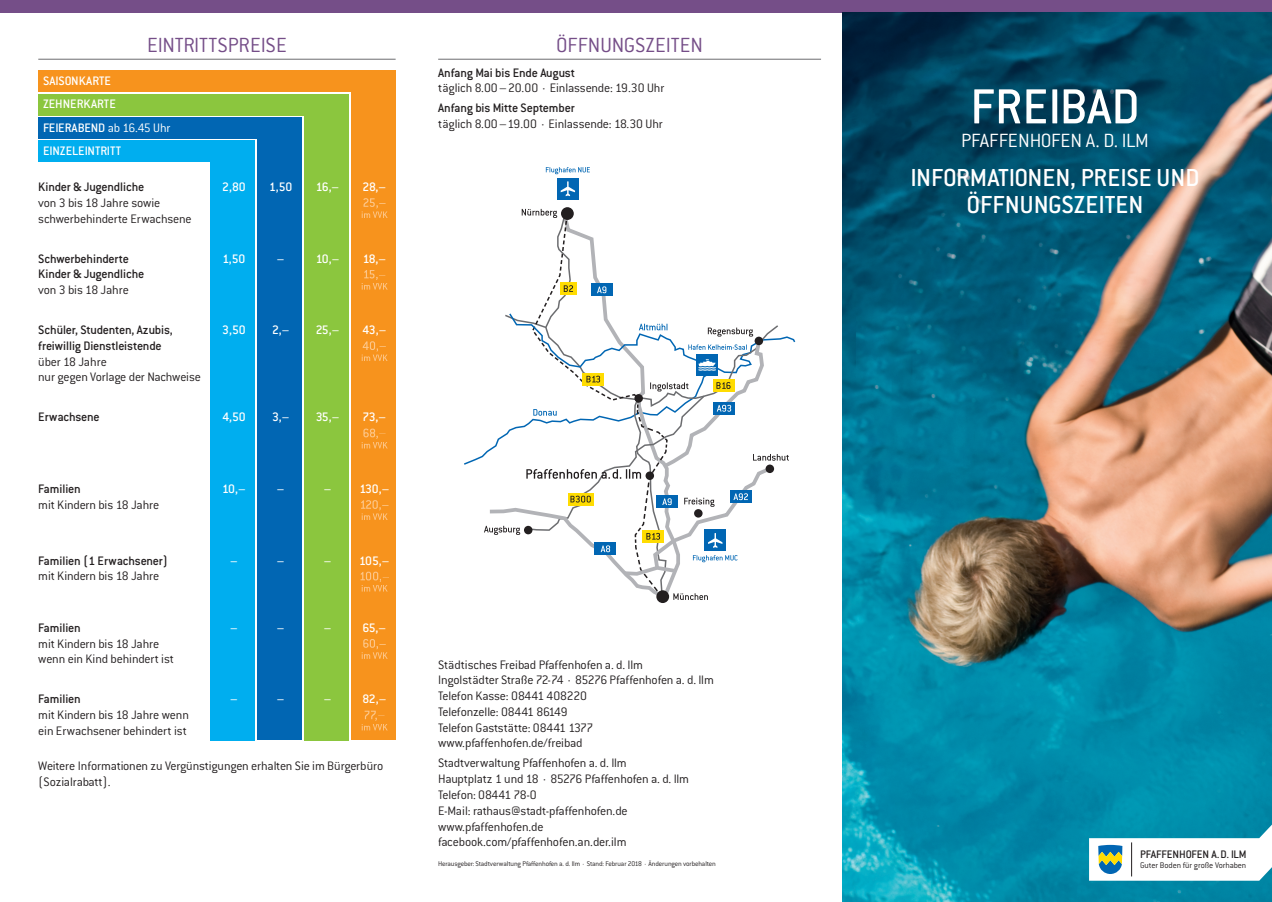
<style>
.page{position:relative;width:1272px;height:902px;background:#fff}
.page>*{position:absolute;margin:0;border:0;box-sizing:border-box;transform-origin:0 0}
.t1{font:500 54px "Conduit ITC Std";color:#fff}
.t2{font:500 27px/27px "Conduit ITC Std";color:#fff;text-align:center}
.t3{font:300 22.5px "Conduit ITC Std";color:#754e88}
.t4{font:300 21px "Conduit ITC Std";letter-spacing:-.015em;color:#fff}
.t5{font:300 13.5px/15.8px "Conduit ITC Std";letter-spacing:-.015em;color:#231f20}
.t6{font:500 13.5px "Conduit ITC Std";letter-spacing:-.015em;color:#231f20}
.t7{font:500 13.5px/23.4px "Conduit ITC Std";letter-spacing:-.005em;color:#fff}
.t8{font:500 12px "Conduit ITC Std";letter-spacing:-.015em;color:#231f20}
.t9{font:300 9px "Conduit ITC Std";letter-spacing:-.01em;color:#231f20}
.t10{font:300 7.5px "Conduit ITC Std";letter-spacing:-.015em;color:#231f20}
.s1{font-weight:300}
</style>
<div class="page">
<div style="left:38px;top:71px;width:357px;height:21px;background:#f7931d"></div>
<div style="left:38px;top:94px;width:311px;height:21px;background:#8bc63e"></div>
<div style="left:38px;top:117px;width:264px;height:22px;background:#0166b3"></div>
<div style="left:38px;top:141px;width:217px;height:21px;background:#00aeef"></div>
<div style="left:351px;top:71px;width:44px;height:669px;background:#f7931d"></div>
<div style="left:304px;top:94px;width:45px;height:646px;background:#8bc63e"></div>
<div style="left:257px;top:117px;width:45px;height:623px;background:#0166b3"></div>
<div style="left:210px;top:141px;width:45px;height:599px;background:#00aeef"></div>
<div style="left:0;top:0;width:1271px;height:13px;background:#754e88"></div>
<img style="left:842px;top:13px;width:429px;height:888px">
<svg style="left:1089px;top:818px;width:182px;height:62px"></svg>
<hr style="left:1131px;top:842px;width:1px;height:34px;background:#231f20">
<hr style="left:38px;top:59px;width:357px;height:1px;background:#6c6d70">
<hr style="left:438px;top:59px;width:383px;height:1px;background:#6c6d70">
<svg style="left:361px;top:198px;width:26px;height:20px"></svg>
<svg style="left:361px;top:270px;width:26px;height:19px"></svg>
<svg style="left:361px;top:341px;width:26px;height:20px"></svg>
<svg style="left:361px;top:428px;width:26px;height:20px"></svg>
<svg style="left:361px;top:500px;width:27px;height:20px"></svg>
<svg style="left:360px;top:571px;width:29px;height:20px"></svg>
<svg style="left:361px;top:639px;width:26px;height:19px"></svg>
<svg style="left:361px;top:710px;width:26px;height:20px"></svg>
<svg style="left:546px;top:167px;width:44px;height:7px"></svg>
<svg style="left:656px;top:590px;width:13px;height:13px"></svg>
<svg style="left:561px;top:207px;width:12px;height:13px"></svg>
<div style="left:557px;top:178px;width:21px;height:21px;background:#0166b3"></div>
<svg style="left:560px;top:181px;width:15px;height:15px"></svg>
<svg style="left:464px;top:209px;width:331px;height:392px"></svg>
<h3 class="t3" style="left:147px;top:38px;width:141px">EINTRITTSPREISE</h3>
<p class="t7" style="left:43px;top:71px;width:129px">SAISONKARTE<br>ZEHNERKARTE<br>FEIERABEND <span class="s1">ab 16.45 Uhr<br></span>EINZELEINTRITT</p>
<p class="t6" style="left:38px;top:182px;width:107px">Kinder &amp; Jugendliche</p>
<p class="t7" style="left:222px;top:177px;width:25px">2,80</p>
<p class="t7" style="left:269px;top:177px;width:25px">1,50</p>
<p class="t7" style="left:316px;top:177px;width:25px">16,–</p>
<p class="t7" style="left:362px;top:177px;width:25px">28,–</p>
<p class="t5" style="left:38px;top:196px;width:155px">von 3 bis 18 Jahre sowie schwerbehinderte Erwachsene</p>
<p class="t6" style="left:38px;top:254px;width:92px">Schwerbehinderte</p>
<p class="t7" style="left:222px;top:248px;width:25px">1,50</p>
<p class="t7" style="left:277px;top:248px;width:64px">– 10,–</p>
<p class="t7" style="left:363px;top:248px;width:25px">18,–</p>
<p class="t6" style="left:38px;top:270px;width:107px">Kinder &amp; Jugendliche</p>
<p class="t5" style="left:38px;top:283px;width:92px">von 3 bis 18 Jahre</p>
<p class="t6" style="left:38px;top:325px;width:136px">Schüler, Studenten, Azubis,</p>
<p class="t7" style="left:222px;top:320px;width:25px">3,50</p>
<p class="t7" style="left:272px;top:320px;width:19px">2,–</p>
<p class="t7" style="left:316px;top:320px;width:25px">25,–</p>
<p class="t7" style="left:362px;top:320px;width:25px">43,–</p>
<p class="t6" style="left:38px;top:341px;width:125px">freiwillig Dienstleistende</p>
<p class="t5" style="left:38px;top:355px;width:164px">über 18 Jahre<br>nur gegen Vorlage der Nachweise</p>
<p class="t6" style="left:38px;top:413px;width:63px">Erwachsene</p>
<p class="t7" style="left:222px;top:407px;width:25px">4,50</p>
<p class="t7" style="left:272px;top:407px;width:19px">3,–</p>
<p class="t7" style="left:316px;top:407px;width:25px">35,–</p>
<p class="t7" style="left:362px;top:407px;width:25px">73,–</p>
<p class="t6" style="left:38px;top:484px;width:44px">Familien</p>
<p class="t7" style="left:222px;top:478px;width:25px">10,–</p>
<p class="t7" style="left:277px;top:478px;width:9px">–</p>
<p class="t7" style="left:324px;top:478px;width:67px">– 130,–</p>
<p class="t5" style="left:38px;top:498px;width:123px">mit Kindern bis 18 Jahre</p>
<p class="t6" style="left:38px;top:556px;width:131px">Familien (1 Erwachsener)</p>
<p class="t7" style="left:230px;top:550px;width:9px">–</p>
<p class="t7" style="left:277px;top:550px;width:9px">–</p>
<p class="t7" style="left:324px;top:550px;width:67px">– 105,–</p>
<p class="t5" style="left:38px;top:569px;width:123px">mit Kindern bis 18 Jahre</p>
<p class="t6" style="left:38px;top:623px;width:44px">Familien</p>
<p class="t7" style="left:230px;top:617px;width:9px">–</p>
<p class="t7" style="left:277px;top:617px;width:9px">–</p>
<p class="t7" style="left:324px;top:617px;width:64px">– 65,–</p>
<p class="t5" style="left:38px;top:637px;width:137px">mit Kindern bis 18 Jahre wenn ein Kind behindert ist</p>
<p class="t6" style="left:38px;top:694px;width:44px">Familien</p>
<p class="t7" style="left:230px;top:689px;width:9px">–</p>
<p class="t7" style="left:277px;top:689px;width:9px">–</p>
<p class="t7" style="left:324px;top:689px;width:64px">– 82,–</p>
<p class="t5" style="left:38px;top:708px;width:152px">mit Kindern bis 18 Jahre wenn ein Erwachsener behindert ist</p>
<p class="t5" style="left:38px;top:759px;width:346px">Weitere Informationen zu Vergünstigungen erhalten Sie im Bürgerbüro (Sozialrabatt).</p>
<h3 class="t3" style="left:556px;top:38px;width:148px">ÖFFNUNGSZEITEN</h3>
<p class="t6" style="left:438px;top:68px;width:138px">Anfang Mai bis Ende August</p>
<p class="t5" style="left:438px;top:82px;width:228px">täglich 8.00–20.00 · Einlassende: 19.30 Uhr</p>
<p class="t6" style="left:438px;top:104px;width:138px">Anfang bis Mitte September</p>
<p class="t5" style="left:438px;top:118px;width:226px">täglich 8.00–19.00 · Einlassende: 18.30 Uhr</p>
<p class="t5" style="left:438px;top:658px;width:277px">Städtisches Freibad Pfaffenhofen a. d. Ilm<br>Ingolstädter Straße 72-74 · 85276 Pfaffenhofen a. d. Ilm Telefon Kasse: 08441 408220<br>Telefonzelle: 08441 86149<br>Telefon Gaststätte: 08441 1377 www.pfaffenhofen.de/freibad</p>
<p class="t5" style="left:438px;top:756px;width:252px">Stadtverwaltung Pfaffenhofen a. d. Ilm<br>Hauptplatz 1 und 18 · 85276 Pfaffenhofen a. d. Ilm Telefon: 08441 78-0<br>E-Mail: rathaus@stadt-pfaffenhofen.de www.pfaffenhofen.de facebook.com/pfaffenhofen.an.der.ilm</p>
<p class="t10" style="left:438px;top:861px;width:279px">Herausgeber: Stadtverwaltung Pfaffenhofen a. d. Ilm · Stand: Februar 2018 · Änderungen vorbehalten</p>
<h1 class="t1" style="left:970px;top:89px;width:171px">FREIBAD</h1>
<h3 class="t4" style="left:961px;top:134px;width:189px">PFAFFENHOFEN A. D. ILM</h3>
<h2 class="t2" style="left:910px;top:168px;width:290px">INFORMATIONEN, PREISE UND<br>ÖFFNUNGSZEITEN</h2>
<p class="t8" style="left:1140px;top:850px;width:108px">PFAFFENHOFEN A.D. ILM</p>
<p class="t9" style="left:1140px;top:862px;width:108px">Guter Boden für große Vorhaben</p>
</div>
